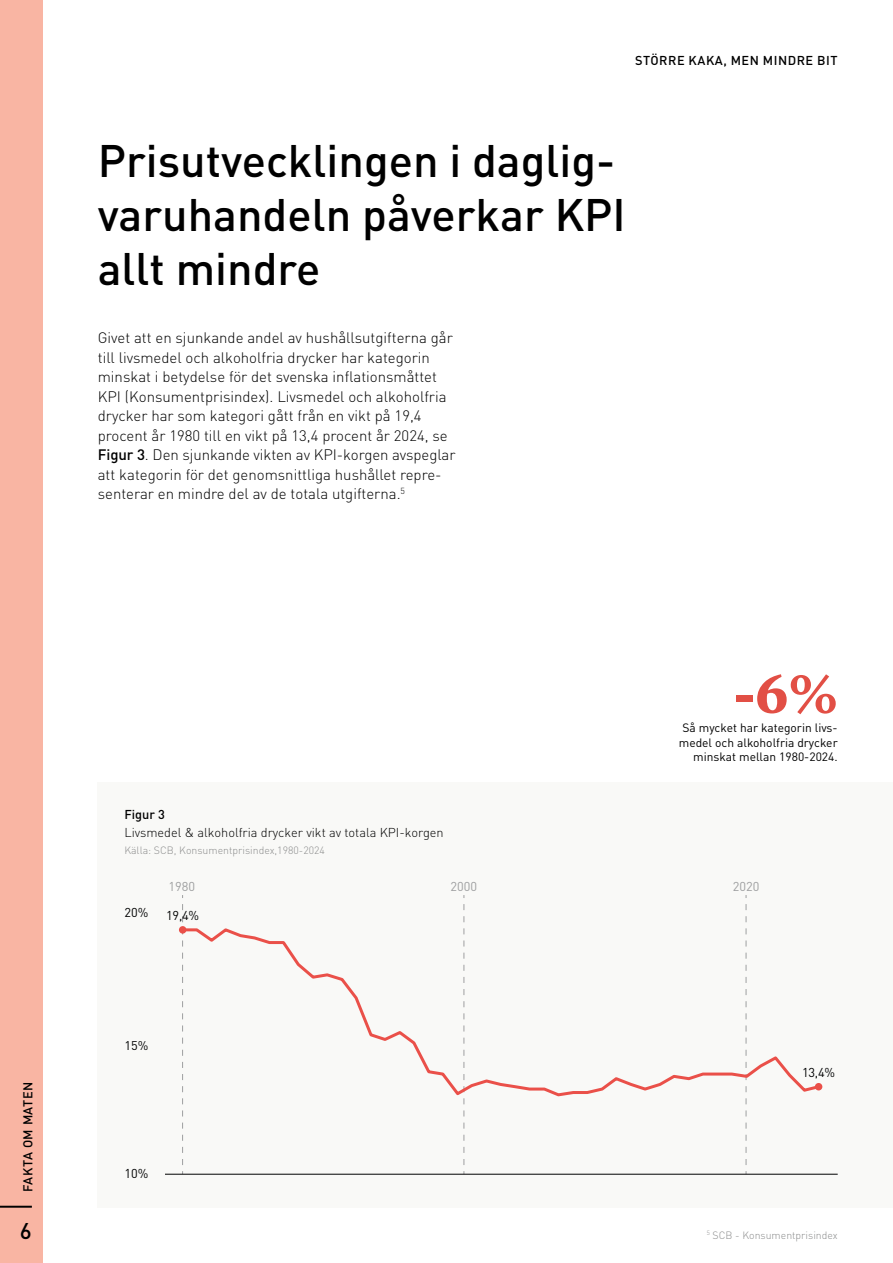
<style>
.page{position:relative;width:893px;height:1263px;background:#fff}
.page>*{position:absolute;margin:0;border:0;box-sizing:border-box;transform-origin:0 0}
.t1{font:700 60px "Mercury Text G1";color:#e24f45}
.t2{font:500 45px/54px "DIN Pro";color:#000}
.t3{font:500 22.5px "DIN Pro";color:#000}
.t4{font:300 15px/19.5px "DIN Pro";color:#000}
.t5{font:300 12.75px "DIN Pro";color:#000}
.t6{font:500 12.75px "DIN Pro";letter-spacing:.04em;color:#000}
.t7{font:12.75px "DIN Pro";letter-spacing:-.01em;color:#010202}
.t8{font:12.75px "DIN Pro";color:#9e9fa0}
.t9{font:12.45px "DIN Pro";color:#010202}
.t10{font:12px/14.4px "DIN Pro";color:#000;text-align:right}
.t11{font:300 10.5px "DIN Pro";color:#8b8c8c}
.s1{font-weight:500}
</style>
<div class="page">
<div style="left:98px;top:782px;width:795px;height:426px;background:#f9f9f7"></div>
<svg style="left:182px;top:895px;width:1px;height:270px"></svg>
<svg style="left:746px;top:895px;width:1px;height:270px"></svg>
<svg style="left:464px;top:895px;width:1px;height:270px"></svg>
<hr style="left:165px;top:1174px;width:673px;height:1px;background:#010202">
<svg style="left:180px;top:926px;width:642px;height:172px"></svg>
<div style="left:815px;top:1083px;width:7px;height:7px;background:#ea5049;border-radius:50%"></div>
<div style="left:179px;top:926px;width:7px;height:7px;background:#ea5049;border-radius:50%"></div>
<div style="left:0;top:0;width:43px;height:1263px;background:#f9b5a3"></div>
<hr style="left:0;top:1206px;width:32px;height:2px;background:#000">
<p class="t6" style="left:635px;top:52px;width:204px">STÖRRE KAKA, MEN MINDRE BIT</p>
<h2 class="t2" style="left:98px;top:132px;width:529px">Prisutvecklingen i daglig&shy;varuhandeln påverkar KPI allt mindre</h2>
<p class="t4" style="left:98px;top:327px;width:359px">Givet att en sjunkande andel av hushållsutgifterna går till livsmedel och alkoholfria drycker har kategorin minskat i betydelse för det svenska inflationsmåttet KPI (Konsumentprisindex). Livsmedel och alkoholfria drycker har som kategori gått från en vikt på 19,4 procent år 1980 till en vikt på 13,4 procent år 2024, se <span class="s1">Figur 3</span>. Den sjunkande vikten av KPI-korgen avspeglar att kategorin för det genomsnittliga hushållet repre&shy;senterar en mindre del av de totala utgifterna.<sup>5</sup></p>
<p class="t6" style="left:19px;top:1192px;width:112px;rotate:-90deg">FAKTA OM MATEN</p>
<h3 class="t3" style="left:20px;top:1215px;width:13px">6</h3>
<p class="t6" style="left:124px;top:805px;width:42px">Figur 3</p>
<p class="t5" style="left:124px;top:824px;width:321px">Livsmedel &amp; alkoholfria drycker vikt av totala KPI- korgen</p>
<p class="t11" style="left:124px;top:843px;width:202px">Källa: SCB, Konsumentprisindex,1980-2024</p>
<h1 class="t1" style="left:733px;top:655px;width:106px">-6%</h1>
<p class="t10" style="left:679px;top:735px;width:160px">medel och alkoholfria drycker minskat mellan 1980-2024.</p>
<p class="t10" style="left:682px;top:720px;width:157px">Så mycket har kategorin livs-</p>
<p class="t7" style="left:124px;top:904px;width:25px">20%</p>
<p class="t8" style="left:168px;top:878px;width:28px">1980</p>
<p class="t8" style="left:451px;top:878px;width:28px">2000</p>
<p class="t8" style="left:733px;top:878px;width:28px">2020</p>
<p class="t7" style="left:166px;top:907px;width:34px">19,4%</p>
<p class="t9" style="left:124px;top:1037px;width:25px">15%</p>
<p class="t7" style="left:124px;top:1165px;width:25px">10%</p>
<p class="t7" style="left:802px;top:1064px;width:34px">13,4%</p>
<p class="t11" style="left:707px;top:1228px;width:132px"><sup>5</sup> SCB - Konsumentprisindex</p>
</div>
